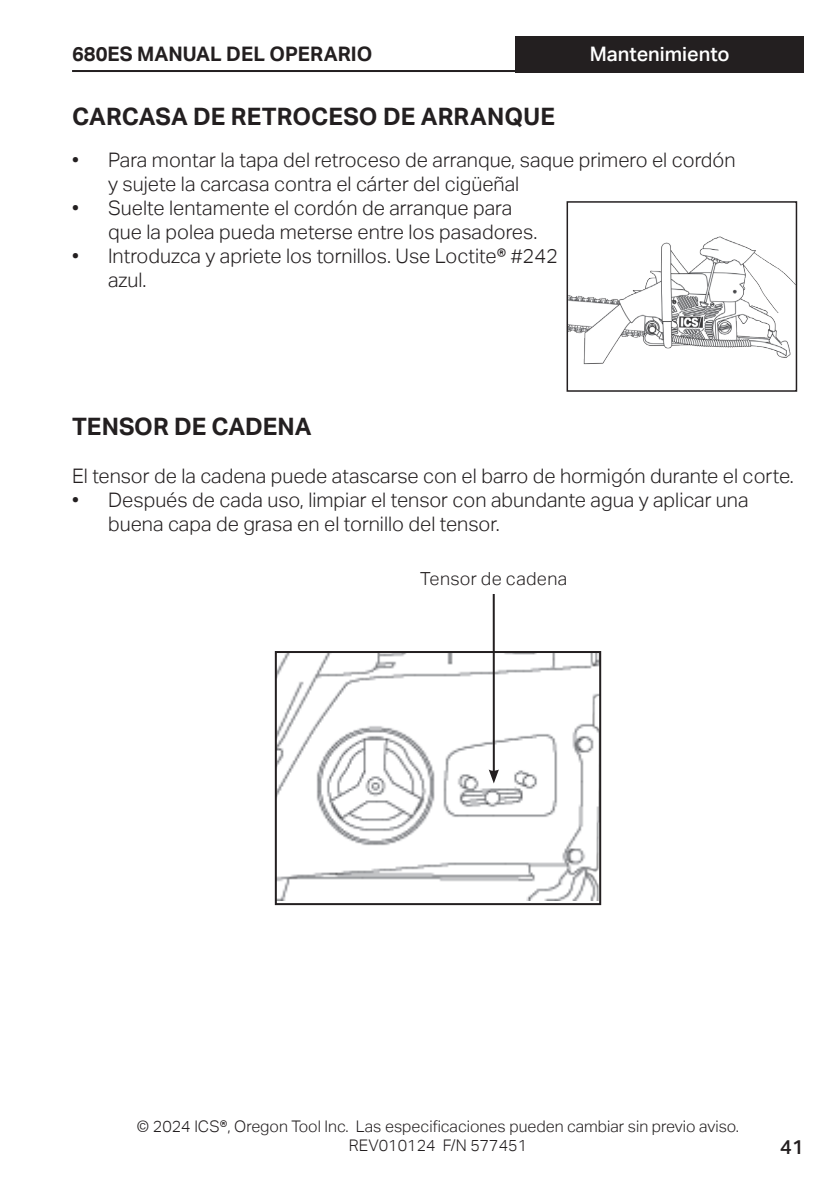
<style>
.page{position:relative;width:840px;height:1191px;background:#fff}
.page>*{position:absolute;margin:0;border:0;box-sizing:border-box;transform-origin:0 0}
.Flush_body_type{font:700 24px "Aktiv Grotesk";letter-spacing:.005em;color:#231f20}
.t1{font:300 20px/24px "Aktiv Grotesk";color:#231f20}
.t2{font:700 20px "Aktiv Grotesk";color:#231f20}
.t3{font:500 20px "Aktiv Grotesk";color:#fff}
.t4{font:500 20px "Aktiv Grotesk";color:#231f20}
.Figure_labels{font:300 18px "Aktiv Grotesk";letter-spacing:.02em;color:#231f20}
.t5{font:300 16px/19.2px "Aktiv Grotesk";color:#231f20;text-align:center}
</style>
<div class="page">
<div style="left:515px;top:36px;width:288px;height:36px;background:#231f20"></div>
<hr style="left:72px;top:70px;width:731px;height:2px;background:#231f20">
<img style="left:278px;top:654px;width:320px;height:246px">
<div style="left:275px;top:651px;width:326px;height:254px;border:2px solid #231f20"></div>
<hr style="left:492px;top:594px;width:2px;height:178px;background:#231f20">
<svg style="left:488px;top:769px;width:10px;height:14px"></svg>
<img style="left:569px;top:236px;width:224px;height:129px">
<div style="left:566px;top:201px;width:230px;height:191px;border:2px solid #231f20"></div>
<p class="t2" style="left:72px;top:43px;width:301px">680ES MANUAL DEL OPERARIO</p>
<p class="t3" style="left:589px;top:43px;width:141px">Mantenimiento</p>
<p class="Flush_body_type" style="left:72px;top:103px;width:484px">CARCASA DE RETROCESO DE ARRANQUE</p>
<p class="t1" style="left:108px;top:148px;width:628px;text-indent:-36px">• Para montar la tapa del retroceso de arranque, saque primero el cordón y sujete la carcasa contra el cárter del cigüeñal</p>
<p class="t1" style="left:108px;top:196px;width:430px;text-indent:-36px">• Suelte lentamente el cordón de arranque para que la polea pueda meterse entre los pasadores.</p>
<p class="t1" style="left:108px;top:244px;width:451px;text-indent:-36px">• Introduzca y apriete los tornillos. Use Loctite® #242 azul.</p>
<p class="Flush_body_type" style="left:72px;top:412px;width:241px">TENSOR DE CADENA</p>
<p class="t1" style="left:72px;top:464px;width:722px">El tensor de la cadena puede atascarse con el barro de hormigón durante el corte.</p>
<p class="t1" style="left:108px;top:488px;width:641px;text-indent:-36px">• Después de cada uso, limpiar el tensor con abundante agua y aplicar una buena capa de grasa en el tornillo del tensor.</p>
<p class="Figure_labels" style="left:420px;top:568px;width:148px">Tensor de cadena</p>
<p class="t5" style="left:137px;top:1116px;width:603px">© 2024 ICS®, Oregon Tool Inc. Las especificaciones pueden cambiar sin previo aviso.<br>REV010124 F/N 577451</p>
<p class="t4" style="left:779px;top:1135px;width:25px">41</p>
</div>
